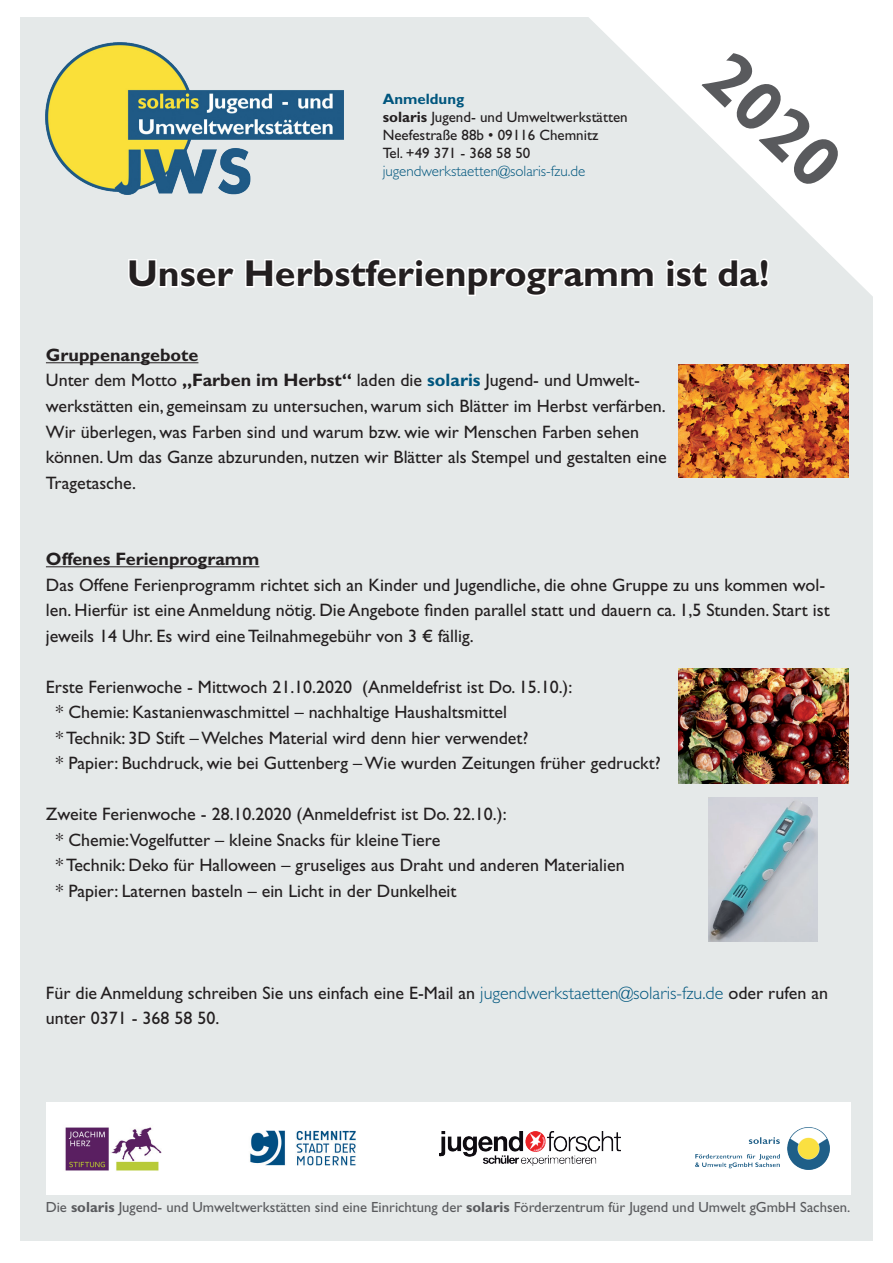
<style>
.page{position:relative;width:893px;height:1263px;background:#fff}
.page>*{position:absolute;margin:0;border:0;box-sizing:border-box;transform-origin:0 0}
.t1{font:700 72px "Gill Sans Std";color:#595a5d}
.t2{font:700 37.5px "Gill Sans Std";color:#231f20}
.t3{font:18px/25.5px "Gill Sans Std";color:#231f20}
.t4{font:700 18px "Gill Sans Std";color:#231f20}
.t5{font:15px/18px "Gill Sans Std";color:#231f20}
.t6{font:300 15px "Gill Sans Std";color:#00567e}
.t7{font:14.7px "Gill Sans Std";color:#595a5d}
.s1{font-weight:700;color:#00567e}
.s2{font-weight:700}
.s3{font-weight:300;color:#00567e}
</style>
<div class="page">
<div style="left:20px;top:17px;width:853px;height:1223px;background:#e5e9e9"></div>
<svg style="left:589px;top:17px;width:284px;height:279px;fill:#fff"></svg>
<div style="left:46px;top:1102px;width:804px;height:93px;background:#fff"></div>
<svg style="left:128px;top:259px;width:107px;height:29px"></svg>
<svg style="left:245px;top:257px;width:411px;height:39px"></svg>
<svg style="left:665px;top:257px;width:44px;height:32px"></svg>
<svg style="left:716px;top:257px;width:54px;height:32px"></svg>
<img style="left:695px;top:1127px;width:134px;height:43px">
<img style="left:65px;top:1127px;width:97px;height:44px">
<img style="left:250px;top:1130px;width:106px;height:36px">
<img style="left:440px;top:1132px;width:181px;height:33px">
<img style="left:46px;top:43px;width:298px;height:152px">
<hr style="left:46px;top:362px;width:152px;height:1px;background:#231f20">
<hr style="left:46px;top:566px;width:213px;height:1px;background:#231f20">
<img style="left:678px;top:668px;width:170px;height:115px">
<img style="left:709px;top:797px;width:109px;height:145px">
<img style="left:678px;top:364px;width:170px;height:114px">
<p class="t5" style="left:383px;top:90px;width:247px"><span class="s1">Anmeldung<br></span><span class="s2">solaris</span> Jugend- und Umweltwerkstätten<br>Neefestraße 88b • 09116 Chemnitz<br>Tel. +49 371 - 368 58 50</p>
<p class="t6" style="left:383px;top:163px;width:204px">jugendwerkstaetten@solaris-fzu.de</p>
<h1 class="t1" style="left:745px;top:34px;width:160px;rotate:44deg">2020</h1>
<h2 class="t2" style="left:127px;top:251px;width:644px">Unser Herbstferienprogramm ist da!</h2>
<p class="t3" style="left:46px;top:342px;width:622px"><span class="s2">Gruppenangebote<br></span>Unter dem Motto <span class="s2">„Farben im Herbst“</span> laden die <span class="s1">solaris</span> Jugend- und Umwelt&shy;werkstätten ein, gemeinsam zu untersuchen, warum sich Blätter im Herbst verfärben.<br>Wir überlegen, was Farben sind und warum bzw. wie wir Menschen Farben sehen können. Um das Ganze abzurunden, nutzen wir Blätter als Stempel und gestalten eine Tragetasche.</p>
<p class="t4" style="left:46px;top:548px;width:215px">Offenes Ferienprogramm</p>
<p class="t3" style="left:46px;top:572px;width:785px">Das Offene Ferienprogramm richtet sich an Kinder und Jugendliche, die ohne Gruppe zu uns kommen wol&shy;len. Hierfür ist eine Anmeldung nötig. Die Angebote finden parallel statt und dauern ca. 1,5 Stunden. Start ist jeweils 14 Uhr. Es wird eine Teilnahmegebühr von 3 € fällig.</p>
<p class="t3" style="left:56px;top:674px;width:606px;text-indent:-10px">Erste Ferienwoche - Mittwoch 21.10.2020 (Anmeldefrist ist Do. 15.10.):<br>* Chemie: Kastanienwaschmittel – nachhaltige Haushaltsmittel<br>* Technik: 3D Stift – Welches Material wird denn hier verwendet?<br>* Papier: Buchdruck, wie bei Guttenberg – Wie wurden Zeitungen früher gedruckt?</p>
<p class="t3" style="left:56px;top:801px;width:570px;text-indent:-10px">Zweite Ferienwoche - 28.10.2020 (Anmeldefrist ist Do. 22.10.):<br>* Chemie:Vogelfutter – kleine Snacks für kleine Tiere<br>* Technik: Deko für Halloween – gruseliges aus Draht und anderen Materialien * Papier: Laternen basteln – ein Licht in der Dunkelheit</p>
<p class="t3" style="left:46px;top:980px;width:784px">Für die Anmeldung schreiben Sie uns einfach eine E-Mail an <span class="s3">jugendwerkstaetten@solaris-fzu.de</span> oder rufen an unter 0371 - 368 58 50.</p>
<p class="t7" style="left:46px;top:1199px;width:806px">Die <span class="s2">solaris</span> Jugend- und Umweltwerkstätten sind eine Einrichtung der <span class="s2">solaris</span> Förderzentrum für Jugend und Umwelt gGmbH Sachsen.</p>
</div>
